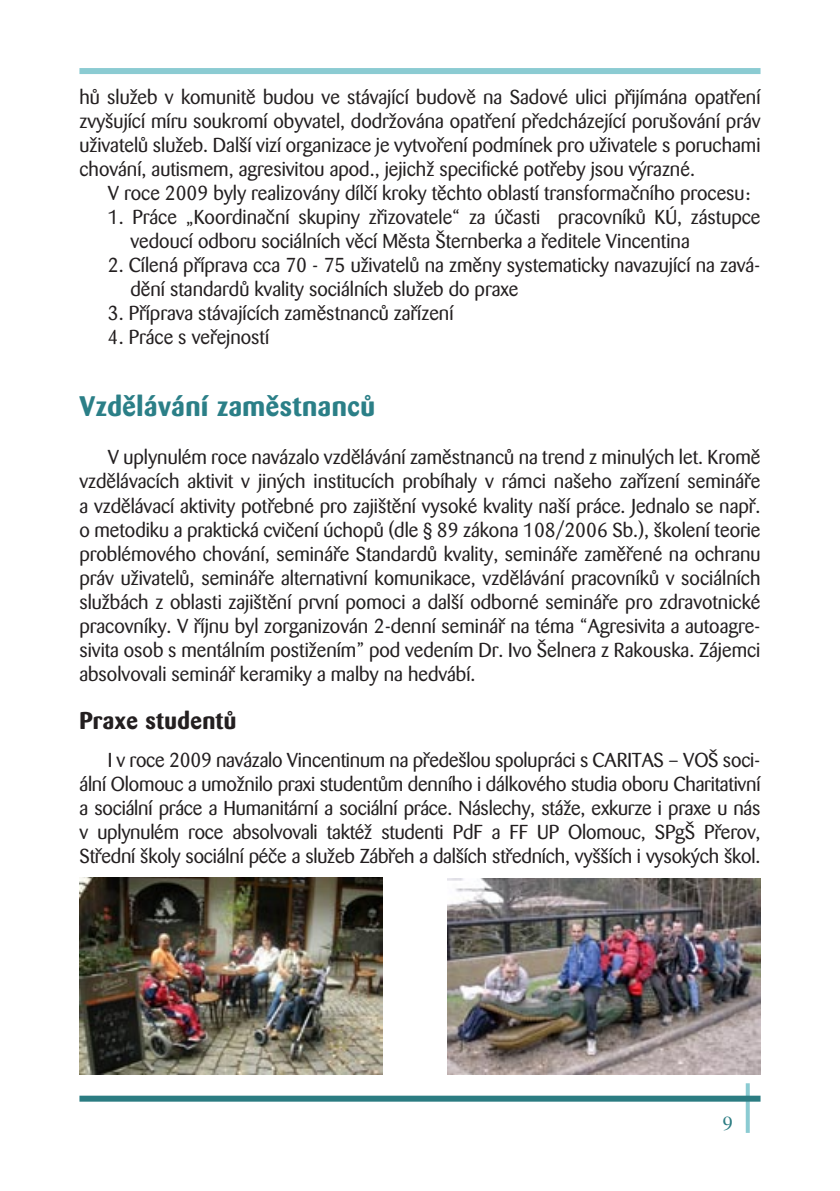
<style>
.page{position:relative;width:840px;height:1191px;background:#fff}
.page>*{position:absolute;margin:0;border:0;box-sizing:border-box;transform-origin:0 0}
.t1{font:700 28px "Barmeno CE";letter-spacing:.02em;color:#2b7f87}
.t2{font:700 24px "Barmeno CE";letter-spacing:.02em;color:#231f20}
.t3{font:20px/24px "Barmeno CE";color:#231f20;text-align:justify}
</style>
<div class="page">
<div style="left:79px;top:68px;width:681px;height:6px;background:#8bcbd2"></div>
<svg style="left:745px;top:1083px;width:4px;height:49px"></svg>
<div style="left:79px;top:1095px;width:681px;height:6px;background:#2b7c82"></div>
<img style="left:447px;top:878px;width:313px;height:196px">
<img style="left:79px;top:877px;width:304px;height:197px">
<p class="t3" style="left:79px;top:86px;width:682px">hů služeb v komunitě budou ve stávající budově na Sadové ulici přijímána opatření zvyšující míru soukromí obyvatel, dodržována opatření předcházející porušování práv uživatelů služeb. Další vizí organizace je vytvoření podmínek pro uživatele s poruchami chování, autismem, agresivitou apod., jejichž specifické potřeby jsou výrazné.</p>
<p class="t3" style="left:108px;top:182px;width:643px">V roce 2009 byly realizovány dílčí kroky těchto oblastí transformačního procesu:</p>
<p class="t3" style="left:130px;top:206px;width:631px;text-indent:-23px">1. Práce „Koordinační skupiny zřizovatele“ za účasti pracovníků KÚ, zástupce vedoucí odboru sociálních věcí Města Šternberka a ředitele Vincentina</p>
<p class="t3" style="left:130px;top:254px;width:631px;text-indent:-23px">2. Cílená příprava cca 70 - 75 uživatelů na změny systematicky navazující na zavá&shy;dění standardů kvality sociálních služeb do praxe</p>
<p class="t3" style="left:108px;top:302px;width:347px">3. Příprava stávajících zaměstnanců zařízení</p>
<p class="t3" style="left:108px;top:326px;width:163px">4. Práce s veřejností</p>
<h1 class="t1" style="left:79px;top:391px;width:297px">Vzdělávání zaměstnanců</h1>
<p class="t3" style="left:79px;top:446px;width:682px;text-indent:28px">V uplynulém roce navázalo vzdělávání zaměstnanců na trend z minulých let. Kromě vzdělávacích aktivit v jiných institucích probíhaly v rámci našeho zařízení semináře a vzdělávací aktivity potřebné pro zajištění vysoké kvality naší práce. Jednalo se např. o metodiku a praktická cvičení úchopů (dle § 89 zákona 108/2006 Sb.), školení teorie problémového chování, semináře Standardů kvality, semináře zaměřené na ochranu práv uživatelů, semináře alternativní komunikace, vzdělávání pracovníků v sociálních službách z oblasti zajištění první pomoci a další odborné semináře pro zdravotnické pracovníky. V říjnu byl zorganizován 2-denní seminář na téma “Agresivita a autoagre&shy;sivita osob s mentálním postižením” pod vedením Dr. Ivo Šelnera z Rakouska. Zájemci absolvovali seminář keramiky a malby na hedvábí.</p>
<p class="t2" style="left:79px;top:706px;width:158px">Praxe studentů</p>
<p class="t3" style="left:79px;top:748px;width:682px;text-indent:28px">I v roce 2009 navázalo Vincentinum na předešlou spolupráci s CARITAS – VOŠ soci&shy;ální Olomouc a umožnilo praxi studentům denního i dálkového studia oboru Charitativní a sociální práce a Humanitární a sociální práce. Náslechy, stáže, exkurze i praxe u nás v uplynulém roce absolvovali taktéž studenti PdF a FF UP Olomouc, SPgŠ Přerov, Střední školy sociální péče a služeb Zábřeh a dalších středních, vyšších i vysokých škol.</p>
</div>
